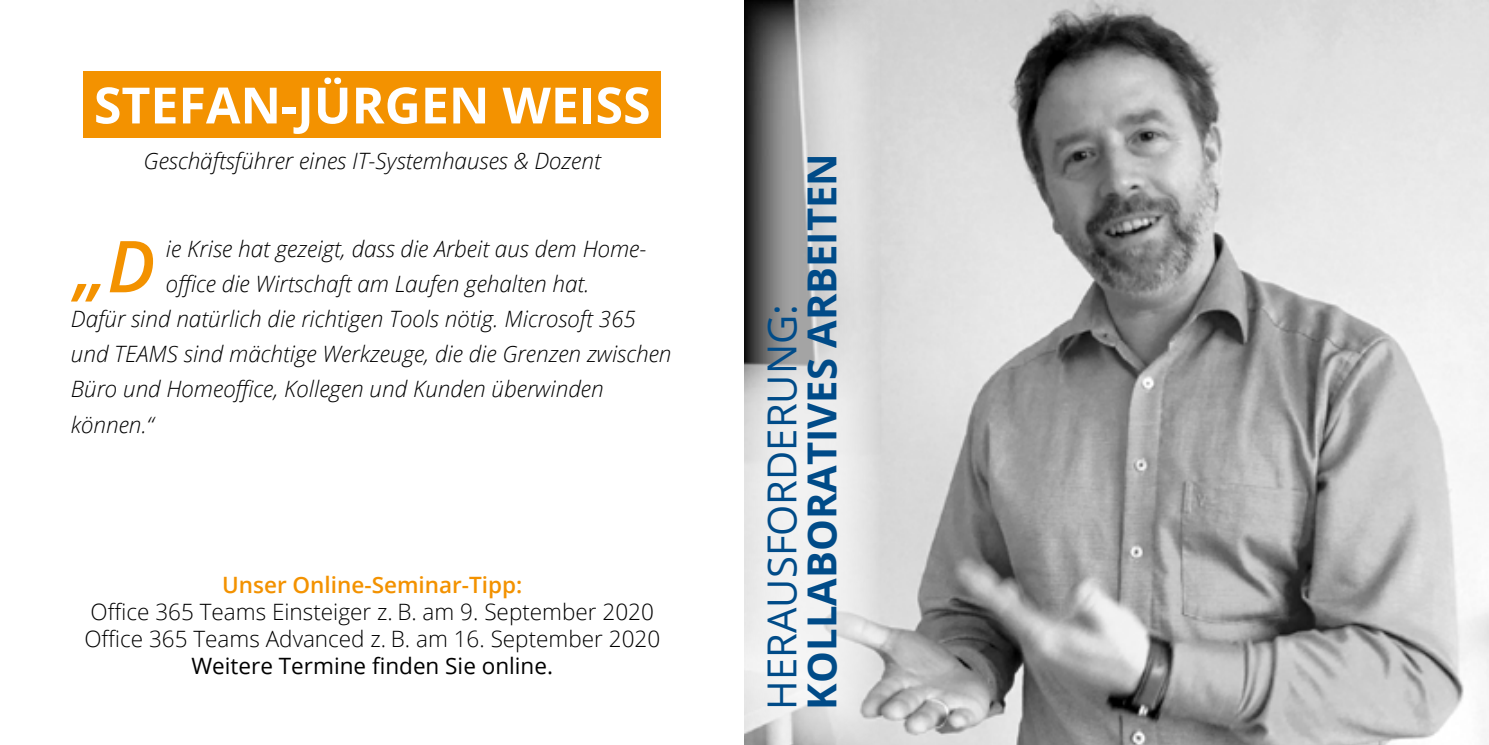
<style>
.page{position:relative;width:1489px;height:745px;background:#fff}
.page>*{position:absolute;margin:0;border:0;box-sizing:border-box;transform-origin:0 0}
.t1{font:italic 600 71.5px "Open Sans";color:#f39200}
.t2{font:700 50px "Open Sans";color:#fff}
.t3{font:700 40px "Open Sans";color:#004b88}
.t4{font:40px "Open Sans";color:#004b88}
.t5{font:italic 300 22.5px "Open Sans";color:#000}
.t6{font:300 22.5px/27px "Open Sans";color:#000}
.t7{font:22.5px "Open Sans";color:#000}
.t8{font:600 22.5px "Open Sans";color:#f39200}
</style>
<div class="page">
<img style="left:880px;top:0;width:608px;height:744px">
<div style="left:84px;top:71px;width:577px;height:66px;background:#f39200"></div>
<svg style="left:744px;top:0;width:136px;height:744px"></svg>
<h2 class="t2" style="left:94px;top:70px;width:558px">STEFAN-JÜRGEN WEISS</h2>
<p class="t5" style="left:144px;top:145px;width:458px">Geschäftsführer eines IT-Systemhauses &amp; Dozent</p>
<h1 class="t1" style="left:74px;top:217px;width:82px">„D</h1>
<p class="t5" style="left:166px;top:233px;width:482px">ie Krise hat gezeigt, dass die Arbeit aus dem Home-</p>
<p class="t5" style="left:166px;top:268px;width:425px">office die Wirtschaft am Laufen gehalten hat.</p>
<p class="t5" style="left:71px;top:303px;width:566px">Dafür sind natürlich die richtigen Tools nötig. Microsoft 365</p>
<p class="t5" style="left:71px;top:338px;width:602px">und TEAMS sind mächtige Werkzeuge, die die Grenzen zwischen</p>
<p class="t5" style="left:71px;top:373px;width:534px">Büro und Homeoffice, Kollegen und Kunden überwinden</p>
<p class="t5" style="left:71px;top:408px;width:84px">können.“</p>
<p class="t8" style="left:222px;top:569px;width:302px">Unser Online-Seminar-Tipp:</p>
<p class="t6" style="left:84px;top:597px;width:577px">Office 365 Teams Einsteiger z. B. am 9. September 2020<br>Office 365 Teams Advanced z. B. am 16. September 2020</p>
<p class="t7" style="left:191px;top:650px;width:363px">Weitere Termine finden Sie online.</p>
<h3 class="t4" style="left:754px;top:709px;width:406px;rotate:-90deg">HERAUSFORDERUNG:</h3>
<h3 class="t3" style="left:793px;top:709px;width:557px;rotate:-90deg">KOLLABORATIVES ARBEITEN</h3>
</div>
